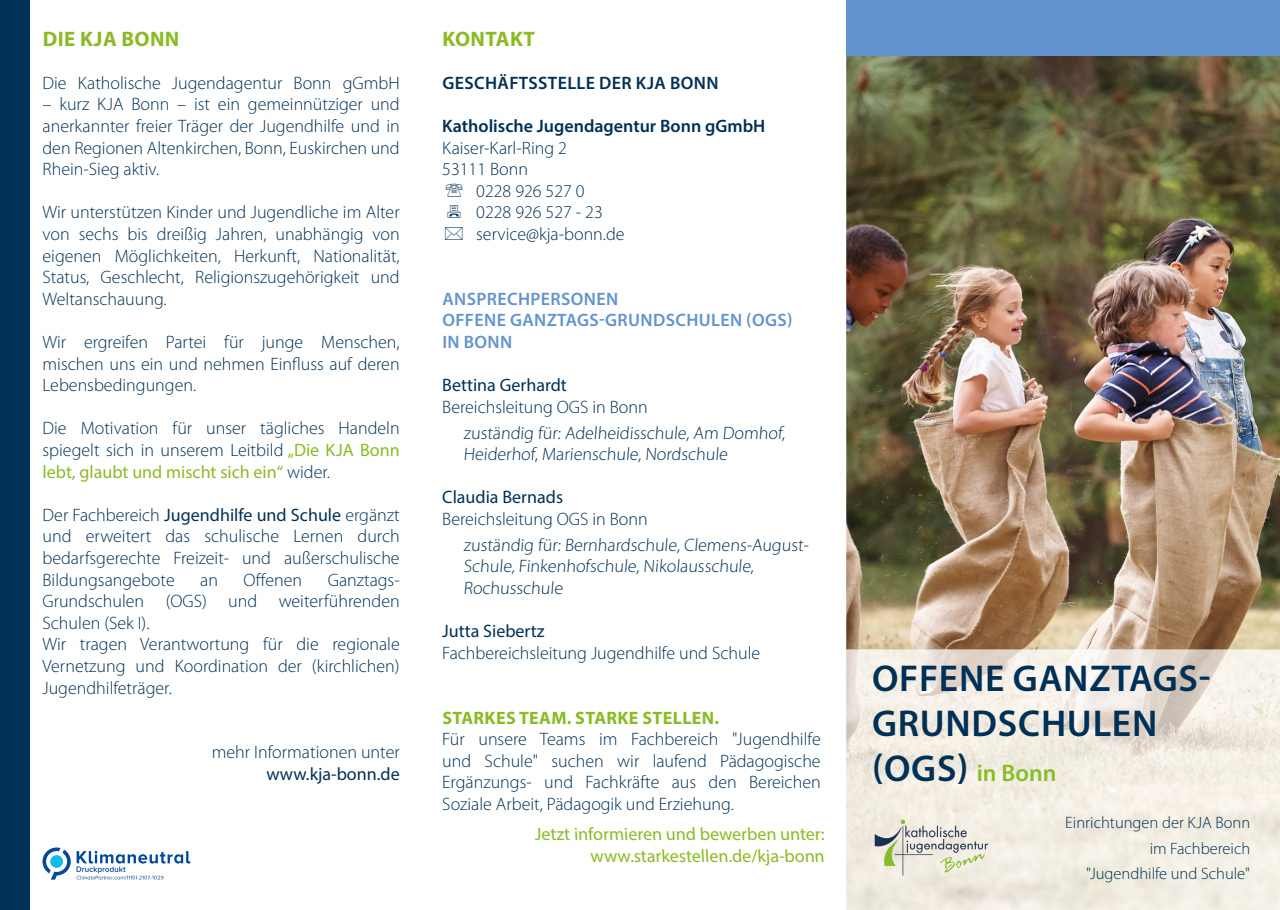
<style>
.page{position:relative;width:1280px;height:910px;background:#fff}
.page>*{position:absolute;margin:0;border:0;box-sizing:border-box;transform-origin:0 0}
.t1{font:600 37.5px/45px "Myriad Pro";letter-spacing:.02em;color:#003056}
.t2{font:600 24px "Myriad Pro";color:#87bd25}
.t3{font:700 21px "Myriad Pro";letter-spacing:.02em;color:#8abb24}
.t4{font:300 18px/21.6px "Myriad Pro";color:#003056;text-align:justify}
.t5{font:18px/21.6px "Myriad Pro";color:#8abb24;text-align:right}
.t6{font:18px "Myriad Pro";color:#003056}
.t7{font:600 18px/21.6px "Myriad Pro";letter-spacing:.02em;color:#6293ce}
.t8{font:600 18px "Myriad Pro";color:#003056}
.t9{font:700 18px "Myriad Pro";letter-spacing:.02em;color:#8abb24}
.t10{font:600 18px "Myriad Pro";letter-spacing:.02em;color:#003056}
.t11{font:300 16.5px/25.2px "Myriad Pro";color:#003056;text-align:right}
.s1{font-weight:400;color:#8abb24}
.s2{font-weight:400}
.s3{font-size:37.5px;color:#003056}
</style>
<div class="page">
<img style="left:846px;top:55px;width:434px;height:595px">
<img style="left:846px;top:650px;width:434px;height:260px">
<div style="left:846px;top:0;width:434px;height:55px;background:#6293ce"></div>
<img style="left:853px;top:815px;width:157px;height:65px">
<div style="left:0;top:0;width:30px;height:910px;background:#003056"></div>
<svg style="left:43px;top:847px;width:28px;height:33px"></svg>
<svg style="left:77px;top:851px;width:114px;height:28px"></svg>
<p class="t3" style="left:43px;top:25px;width:138px">DIE KJA BONN</p>
<p class="t4" style="left:43px;top:72px;width:359px">Die Katholische Jugendagentur Bonn gGmbH</p>
<p class="t4" style="left:43px;top:94px;width:359px">– kurz KJA Bonn – ist ein gemeinnütziger und anerkannter freier Träger der Jugendhilfe und in den Regionen Altenkirchen, Bonn, Euskirchen und Rhein-Sieg aktiv.</p>
<p class="t4" style="left:43px;top:202px;width:359px">Wir unterstützen Kinder und Jugendliche im Alter von sechs bis dreißig Jahren, unabhängig von eigenen Möglichkeiten, Herkunft, Nationalität, Status, Geschlecht, Religionszugehörigkeit und Weltanschauung.</p>
<p class="t4" style="left:43px;top:331px;width:359px">Wir ergreifen Partei für junge Menschen, mischen uns ein und nehmen Einfluss auf deren Lebensbedingungen.</p>
<p class="t4" style="left:43px;top:418px;width:359px">Die Motivation für unser tägliches Handeln spiegelt sich in unserem Leitbild <span class="s1">„Die KJA Bonn lebt, glaubt und mischt sich ein“</span> wider.</p>
<p class="t4" style="left:43px;top:504px;width:359px">Der Fachbereich <span class="s2">Jugendhilfe und Schule</span> ergänzt und erweitert das schulische Lernen durch bedarfsgerechte Freizeit- und außerschulische Bildungsangebote</p>
<p class="t4" style="left:200px;top:569px;width:19px">an</p>
<p class="t4" style="left:243px;top:569px;width:60px">Offenen</p>
<p class="t4" style="left:43px;top:569px;width:359px;text-align:left;text-indent:285px">Ganztags-<br>Grundschulen (OGS) und weiterführenden<br>Schulen (Sek I).<br>Wir tragen Verantwortung für die regionale<br>Vernetzung und Koordination der (kirchlichen)<br>Jugendhilfeträger.</p>
<p class="t4" style="left:212px;top:742px;width:190px">mehr Informationen unter</p>
<p class="t6" style="left:266px;top:763px;width:135px">www.kja-bonn.de</p>
<p class="t3" style="left:442px;top:25px;width:94px">KONTAKT</p>
<p class="t10" style="left:442px;top:71px;width:278px">GESCHÄFTSSTELLE DER KJA BONN</p>
<p class="t8" style="left:442px;top:114px;width:325px">Katholische Jugendagentur Bonn gGmbH</p>
<p class="t4" style="left:442px;top:137px;width:126px">Kaiser-Karl-Ring 2<br>53111 Bonn</p>
<p class="t4" style="left:476px;top:180px;width:150px;text-align:left">0228 926 527 0<br>0228 926 527 - 23 service@kja-bonn.de</p>
<p class="t7" style="left:442px;top:287px;width:352px">ANSPRECHPERSONEN<br>OFFENE GANZTAGS-GRUNDSCHULEN (OGS)<br>IN BONN</p>
<p class="t6" style="left:442px;top:374px;width:126px">Bettina Gerhardt</p>
<p class="t4" style="left:463px;top:394px;width:325px;line-height:25.8px;text-indent:-21px">Bereichsleitung OGS in Bonn<br>zuständig für: Adelheidisschule, Am Domhof,</p>
<p class="t4" style="left:463px;top:444px;width:267px">Heiderhof, Marienschule, Nordschule</p>
<p class="t6" style="left:442px;top:486px;width:122px">Claudia Bernads</p>
<p class="t4" style="left:463px;top:506px;width:348px;line-height:25.8px;text-indent:-21px">Bereichsleitung OGS in Bonn<br>zuständig für: Bernhardschule, Clemens-August-</p>
<p class="t4" style="left:463px;top:556px;width:294px">Schule, Finkenhofschule, Nikolausschule,<br>Rochusschule</p>
<p class="t6" style="left:442px;top:620px;width:104px">Jutta Siebertz</p>
<p class="t4" style="left:442px;top:642px;width:319px">Fachbereichsleitung Jugendhilfe und Schule</p>
<p class="t9" style="left:442px;top:706px;width:278px">STARKES TEAM. STARKE STELLEN.</p>
<p class="t4" style="left:442px;top:729px;width:380px">Für unsere Teams im Fachbereich "Jugendhilfe und Schule" suchen wir laufend Pädagogische Ergänzungs- und Fachkräfte aus den Bereichen Soziale Arbeit, Pädagogik und Erziehung.</p>
<p class="t5" style="left:535px;top:823px;width:292px">Jetzt informieren und bewerben unter: www.starkestellen.de/kja-bonn</p>
<h1 class="t1" style="left:872px;top:654px;width:340px">OFFENE GANZTAGS-<br>GRUNDSCHULEN</h1>
<h2 class="t2" style="left:872px;top:757px;width:186px"><span class="s3">(OGS)</span> in Bonn</h2>
<p class="t11" style="left:1065px;top:811px;width:186px">Einrichtungen der KJA Bonn im Fachbereich "Jugendhilfe und Schule"</p>
</div>
